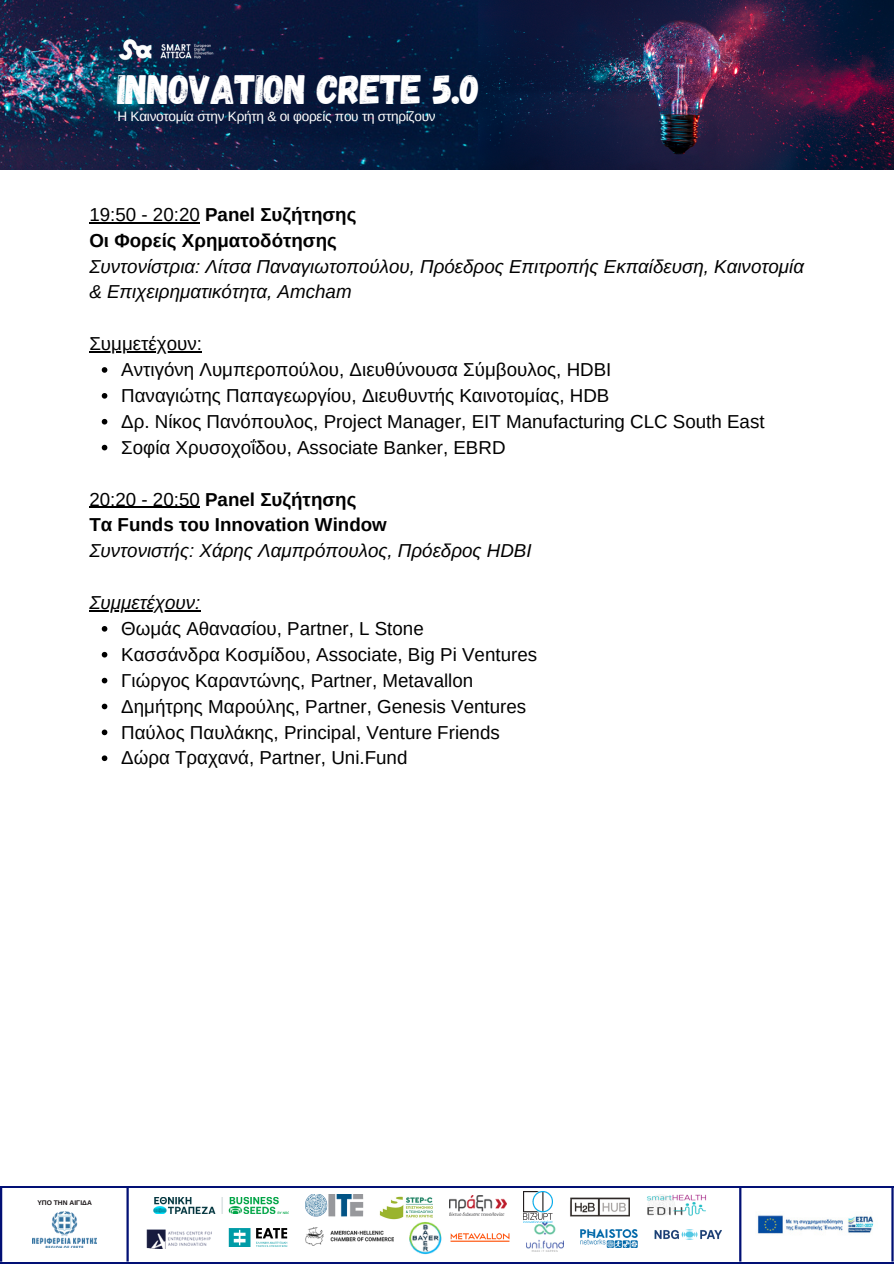
<style>
.page{position:relative;width:894px;height:1264px;background:#fff}
.page>*{position:absolute;margin:0;border:0;box-sizing:border-box;transform-origin:0 0}
.t1{font:40.95px "Gagalin";letter-spacing:-.02em;color:#fff}
.t2{font:18.75px "Arimo";color:#000}
.t3{font:italic 18.75px/25.8px "Arimo";color:#000}
.t4{font:13.5px "Arimo";letter-spacing:-.02em;color:#fff}
.t5{font:700 6.75px "Arimo";color:#181315}
.s1{font-style:normal}
.s2{font-weight:700;font-style:normal}
</style>
<div class="page">
<div style="left:0;top:1185px;width:893px;height:78px;background:linear-gradient(to right,#fefefe,#fff)"></div>
<div style="left:0;top:1187px;width:893px;height:74px;background:#fff"></div>
<hr style="left:739px;top:1187px;width:2px;height:74px;background:#021075">
<img style="left:757px;top:1215px;width:117px;height:19px">
<img style="left:305px;top:1194px;width:58px;height:23px">
<img style="left:570px;top:1197px;width:59px;height:19px">
<img style="left:449px;top:1195px;width:57px;height:20px">
<img style="left:409px;top:1214px;width:33px;height:41px">
<img style="left:451px;top:1233px;width:58px;height:9px">
<img style="left:526px;top:1222px;width:37px;height:29px">
<img style="left:146px;top:1229px;width:65px;height:19px">
<img style="left:647px;top:1194px;width:59px;height:22px">
<img style="left:379px;top:1196px;width:53px;height:23px">
<img style="left:305px;top:1227px;width:88px;height:18px">
<img style="left:229px;top:1228px;width:58px;height:18px">
<img style="left:523px;top:1191px;width:29px;height:30px">
<img style="left:154px;top:1197px;width:135px;height:16px">
<img style="left:580px;top:1229px;width:57px;height:18px">
<img style="left:654px;top:1229px;width:67px;height:11px">
<hr style="left:126px;top:1187px;width:3px;height:74px;background:#021075">
<img style="left:32px;top:1211px;width:65px;height:36px">
<hr style="left:0;top:1187px;width:2px;height:74px;background:#021075">
<hr style="left:891px;top:1187px;width:2px;height:74px;background:#021075">
<hr style="left:89px;top:222px;width:111px;height:1px;background:#000">
<hr style="left:89px;top:351px;width:113px;height:1px;background:#000">
<svg style="left:102px;top:367px;width:5px;height:6px"></svg>
<svg style="left:102px;top:393px;width:5px;height:5px"></svg>
<svg style="left:102px;top:419px;width:5px;height:5px"></svg>
<svg style="left:102px;top:445px;width:5px;height:5px"></svg>
<hr style="left:89px;top:506px;width:111px;height:2px;background:#000">
<hr style="left:89px;top:610px;width:111px;height:1px;background:#000">
<svg style="left:102px;top:626px;width:5px;height:5px"></svg>
<svg style="left:102px;top:652px;width:5px;height:5px"></svg>
<svg style="left:102px;top:677px;width:5px;height:6px"></svg>
<svg style="left:102px;top:703px;width:5px;height:6px"></svg>
<svg style="left:102px;top:729px;width:5px;height:6px"></svg>
<svg style="left:102px;top:755px;width:5px;height:6px"></svg>
<img style="left:0;top:0;width:478px;height:170px">
<img style="left:478px;top:0;width:415px;height:170px">
<img style="left:117px;top:22px;width:112px;height:47px">
<p class="t1" style="left:117px;top:63px;width:364px">INNOVATION CRETE 5.0</p>
<p class="t4" style="left:117px;top:109px;width:319px">Η Καινοτομία στην Κρήτη &amp; οι φορείς που τη στηρίζουν</p>
<p class="t3" style="left:89px;top:201px;width:716px"><span class="s1">19:50 - 20:20</span> <span class="s2">Panel Συζήτησης<br>Οι Φορείς Χρηματοδότησης<br></span>Συντονίστρια: Λίτσα Παναγιωτοπούλου, Πρόεδρος Επιτροπής Εκπαίδευση, Καινοτομία &amp; Επιχειρηματικότητα, Αmcham</p>
<p class="t2" style="left:89px;top:333px;width:114px">Συμμετέχουν:</p>
<p class="t2" style="left:121px;top:359px;width:491px">Αντιγόνη Λυμπεροπούλου, Διευθύνουσα Σύμβουλος, HDBI</p>
<p class="t2" style="left:121px;top:385px;width:489px">Παναγιώτης Παπαγεωργίου, Διευθυντής Καινοτομίας, HDB</p>
<p class="t2" style="left:121px;top:411px;width:644px">Δρ. Νίκος Πανόπουλος, Project Manager, EIT Manufacturing CLC South East</p>
<p class="t2" style="left:121px;top:437px;width:385px">Σοφία Χρυσοχοΐδου, Associate Banker, EBRD</p>
<p class="t3" style="left:89px;top:486px;width:443px"><span class="s1">20:20 - 20:50</span> <span class="s2">Panel Συζήτησης<br>Τα Funds του Innovation Window<br></span>Συντονιστής: Χάρης Λαμπρόπουλος, Πρόεδρος HDBΙ</p>
<p class="t3" style="left:89px;top:589px;width:113px">Συμμετέχουν:</p>
<p class="t2" style="left:121px;top:618px;width:304px">Θωμάς Αθανασίου, Partner, L Stone</p>
<p class="t2" style="left:121px;top:644px;width:417px">Κασσάνδρα Κοσμίδου, Associate, Big Pi Ventures</p>
<p class="t2" style="left:121px;top:669px;width:353px">Γιώργος Καραντώνης, Partner, Metavallon</p>
<p class="t2" style="left:121px;top:695px;width:406px">Δημήτρης Μαρούλης, Partner, Genesis Ventures</p>
<p class="t2" style="left:121px;top:721px;width:380px">Παύλος Παυλάκης, Principal, Venture Friends</p>
<p class="t2" style="left:121px;top:747px;width:287px">Δώρα Τραχανά, Partner, Uni.Fund</p>
<p class="t5" style="left:37px;top:1198px;width:56px">ΥΠΟ ΤΗΝ ΑΙΓΙΔΑ</p>
</div>
